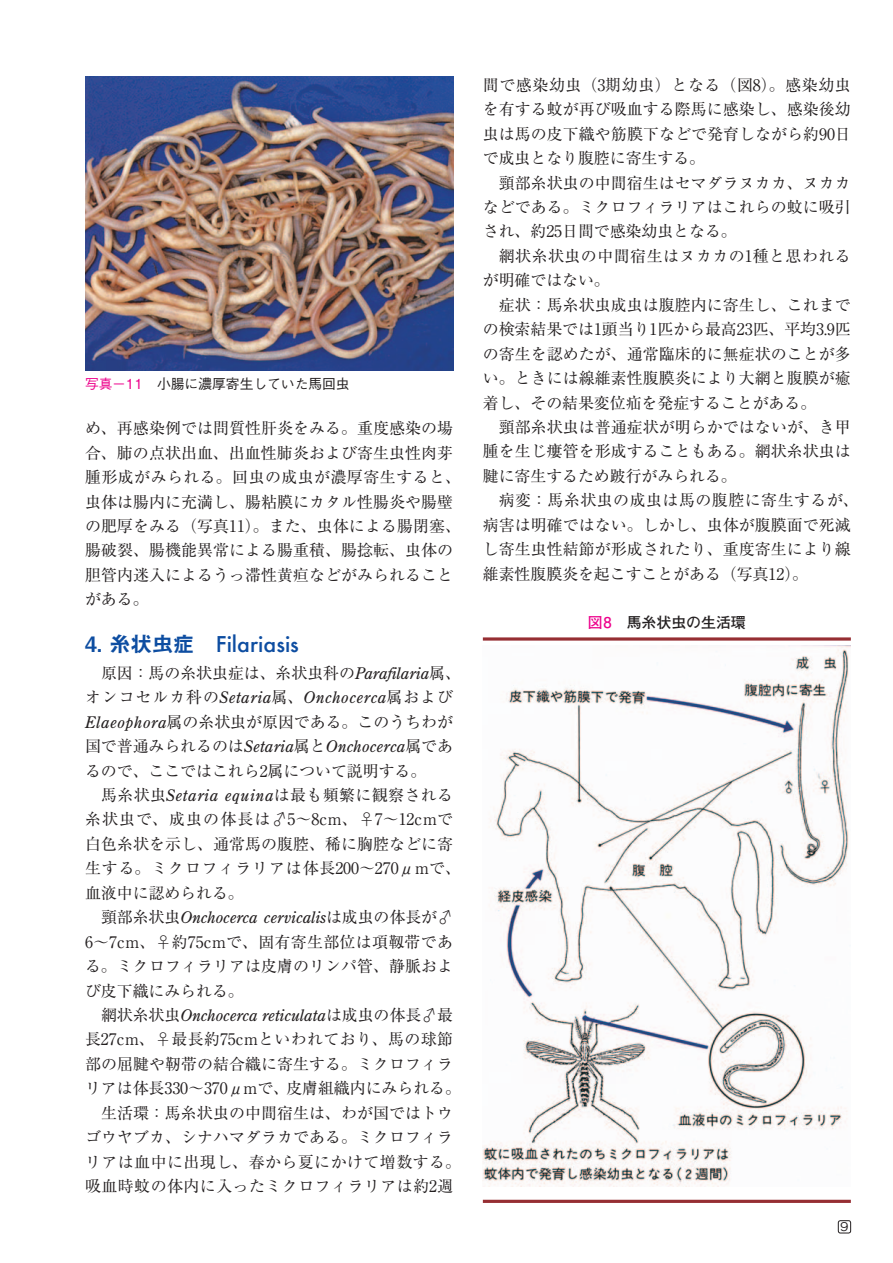
<style>
.page{position:relative;width:893px;height:1263px;background:#fff}
.page>*{position:absolute;margin:0;border:0;box-sizing:border-box;transform-origin:0 0}
.t1{font:500 21.3px "Futura";color:#0d4da1}
.t2{font:15.9px/24.5px "Ryumin Pro Regular 90 pv RKSJ H";letter-spacing:.005em;color:#231f20;text-align:justify}
.t3{font:italic 15.9px "Century Old Style";letter-spacing:-.005em;color:#231f20}
.t4{font:italic 15.9px "Century Old Style";letter-spacing:.035em;color:#231f20}
.t5{font:15.9px/24.5px "Ryumin Pro Regular 90 pv RKSJ H";letter-spacing:.03em;color:#231f20}
.t6{font:15.9px "Ryumin Pro Regular 90 pv RKSJ H";letter-spacing:.025em;color:#231f20}
.t7{font:15.9px "Ryumin Pro Regular 90 pv RKSJ H";letter-spacing:.07em;color:#231f20}
.t8{font:15.9px "Ryumin Pro Regular 90 pv RKSJ H";letter-spacing:.055em;color:#231f20}
.t9{font:14.85px "Futo Go B101 Pro Bold 90 pv RKSJ H";color:#231f20}
.t10{font:13.8px "Gothic BBB Pro Medium 90 pv RKSJ H";letter-spacing:-.005em;color:#231f20}
.t11{font:11.1px "Jun 201 Pro Regular 90 pv RKSJ H";color:#231f20;scale:1.2 1}
.s1{color:#ed028c}
.s2{font-family:"Midashi Go Pro MB31 90 pv RKSJ H";font-weight:400}
.s3{font-family:"Century Old Style";font-style:italic}
.s4{font-family:"Ryumin Pro Regular 90 pv RKSJ H";font-style:normal}
</style>
<div class="page">
<img style="left:85px;top:77px;width:368px;height:293px">
<img style="left:483px;top:646px;width:367px;height:541px">
<div style="left:838px;top:1220px;width:12px;height:13px;border:1px solid #231f20;border-radius:2px"></div>
<svg style="left:483px;top:637px;width:367px;height:4px"></svg>
<hr style="left:483px;top:1200px;width:367px;height:3px;background:#962e33">
<p class="t10" style="left:85px;top:378px;width:266px"><span class="s1">写真－11　</span>小腸に濃厚寄生していた馬回虫</p>
<p class="t2" style="left:85px;top:418px;width:377px;text-align:left">め、再感染例では問質性肝炎をみる。重度感染の場合、肺の点状出血、出血性肺炎および寄生虫性肉芽腫形成がみられる。回虫の成虫が濃厚寄生すると、虫体は腸内に充満し、腸粘膜にカタル性腸炎や腸壁の肥厚をみる（写真11）。また、虫体による腸閉塞、腸破裂、腸機能異常による腸重積、腸捻転、虫体の胆管内迷入によるうっ滞性黄疸などがみられることがある。</p>
<h1 class="t1" style="left:85px;top:629px;width:215px"><span class="s2">4. 糸状虫症　</span>Filariasis</h1>
<p class="t2" style="left:101px;top:663px;width:361px">原因：馬の糸状虫症は、糸状虫科の<span class="s3">Parafilaria</span>属、</p>
<p class="t4" style="left:85px;top:691px;width:369px"><span class="s4">オンコセルカ科の</span>Setaria<span class="s4">属、</span>Onchocerca<span class="s4">属および</span></p>
<p class="t2" style="left:85px;top:712px;width:369px"><span class="s3">Elaeophora</span>属の糸状虫が原因である。このうちわが</p>
<p class="t3" style="left:85px;top:740px;width:369px"><span class="s4">国で普通みられるのは</span>Setaria<span class="s4">属と</span>Onchocerca<span class="s4">属であ</span></p>
<p class="t2" style="left:85px;top:760px;width:343px">るので、ここではこれら2属について説明する。</p>
<p class="t6" style="left:101px;top:789px;width:353px">馬糸状虫<span class="s3">Setaria equina</span>は最も頻繁に観察される</p>
<p class="t7" style="left:85px;top:813px;width:369px">糸状虫で、成虫の体長は♂5～8cm、♀7～12cmで</p>
<p class="t2" style="left:85px;top:834px;width:369px">白色糸状を示し、通常馬の腹腔、稀に胸腔などに寄</p>
<p class="t8" style="left:85px;top:862px;width:377px">生する。ミクロフィラリアは体長200～270μmで、</p>
<p class="t2" style="left:85px;top:883px;width:160px">血液中に認められる。</p>
<p class="t3" style="left:101px;top:911px;width:353px"><span class="s4">頸部糸状虫</span>Onchocerca cervicalis<span class="s4">は成虫の体長が♂</span></p>
<p class="t2" style="left:85px;top:932px;width:369px">6～7cm、♀約75cmで、固有寄生部位は項靱帯である。ミクロフィラリアは皮膚のリンパ管、静脈および皮下織にみられる。</p>
<p class="t3" style="left:101px;top:1009px;width:353px"><span class="s4">網状糸状虫</span>Onchocerca reticulata<span class="s4">は成虫の体長♂最</span></p>
<p class="t2" style="left:85px;top:1029px;width:377px;text-align:center">長27cm、♀最長約75cmといわれており、馬の球節部の屈腱や靭帯の結合織に寄生する。ミクロフィラリアは体長330～370μmで、皮膚組織内にみられる。生活環：馬糸状虫の中間宿生は、わが国ではトウ<br>ゴウヤブカ、シナハマダラカである。ミクロフィラリアは血中に出現し、春から夏にかけて増数する。吸血時蚊の体内に入ったミクロフィラリアは約2週</p>
<p class="t2" style="left:483px;top:75px;width:369px">間で感染幼虫（3期幼虫）となる（図8）。感染幼虫を有する蚊が再び吸血する際馬に感染し、感染後幼虫は馬の皮下織や筋膜下などで発育しながら約90日で成虫となり腹腔に寄生する。</p>
<p class="t2" style="left:483px;top:172px;width:369px;text-indent:16px">頸部糸状虫の中間宿生はセマダラヌカカ、ヌカカなどである。ミクロフィラリアはこれらの蚊に吸引され、約25日間で感染幼虫となる。</p>
<p class="t5" style="left:483px;top:246px;width:369px;text-indent:16px">網状糸状虫の中間宿生はヌカカの1種と思われるが明確ではない。</p>
<p class="t2" style="left:483px;top:295px;width:369px;text-indent:16px">症状：馬糸状虫成虫は腹腔内に寄生し、これまでの検索結果では1頭当り1匹から最高23匹、平均3.9匹の寄生を認めたが、通常臨床的に無症状のことが多い。ときには線維素性腹膜炎により大網と腹膜が癒着し、その結果変位疝を発症することがある。</p>
<p class="t2" style="left:483px;top:417px;width:369px;text-indent:16px">頸部糸状虫は普通症状が明らかではないが、き甲腫を生じ瘻管を形成することもある。網状糸状虫は腱に寄生するため跛行がみられる。</p>
<p class="t2" style="left:483px;top:490px;width:377px;text-align:left;text-indent:16px">病変：馬糸状虫の成虫は馬の腹腔に寄生するが、病害は明確ではない。しかし、虫体が腹膜面で死滅し寄生虫性結節が形成されたり、重度寄生により線維素性腹膜炎を起こすことがある（写真12）。</p>
<p class="t9" style="left:588px;top:617px;width:159px"><span class="s1">図8　</span>馬糸状虫の生活環</p>
<p class="t11" style="left:840px;top:1223px;width:9px">9</p>
</div>
